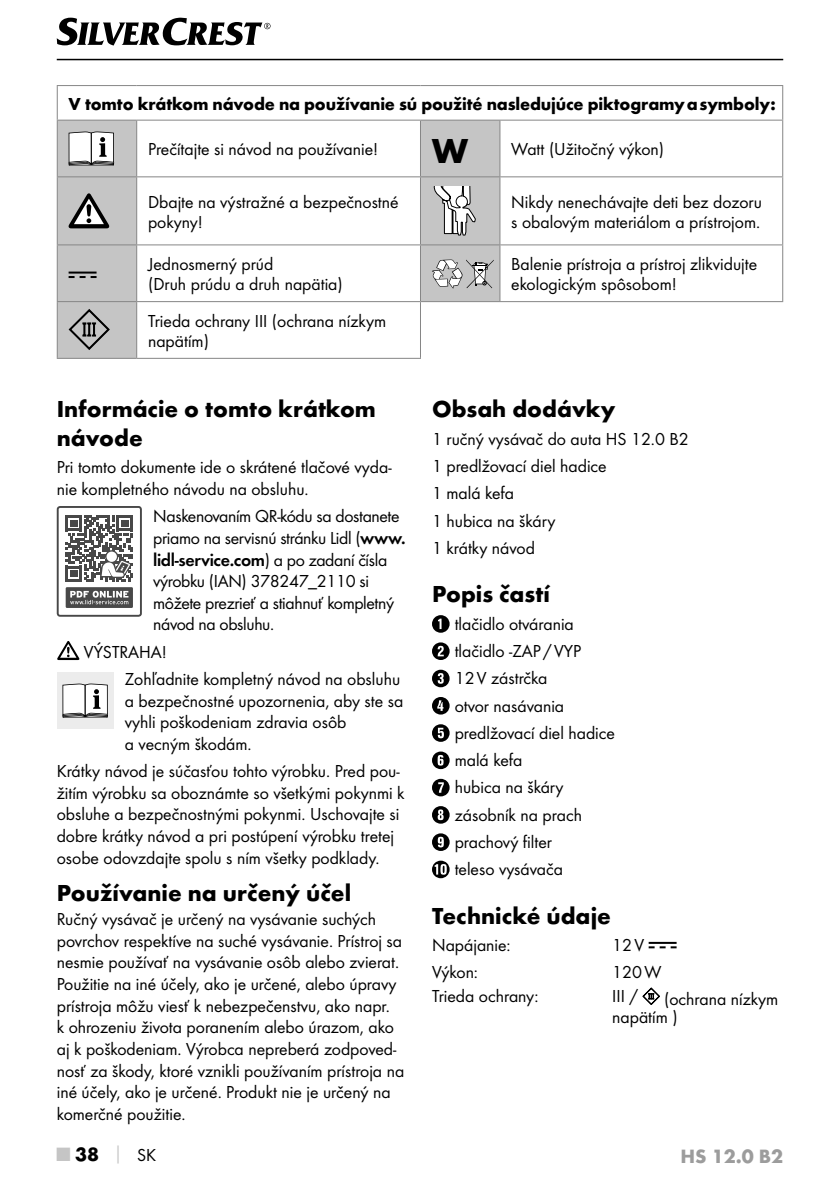
<style>
.page{position:relative;width:840px;height:1191px;background:#fff}
.page>*{position:absolute;margin:0;border:0;box-sizing:border-box;transform-origin:0 0}
.t1{font:700 24px/28.8px "Futura";color:#000}
.t2{font:700 20px "Futura";color:#9c9c9c}
.t3{font:700 20px "Futura";color:#000}
.t4{font:18px/21.6px "Futura Boo";color:#000}
.t5{font:18px/21.6px "Futura Boo";letter-spacing:-.02em;color:#000}
.t6{font:700 18px "Futura";letter-spacing:-.01em;color:#000}
.t7{font:18px "Futura Dem";letter-spacing:-.02em;color:#000}
.s1{font-family:"Futura";font-weight:700;font-size:36px}
.s2{font-family:"Futura Dem"}
.s3{font-family:"Futura Boo"}
.s4{color:#c5c5c5}
.s5{font-size:18px;color:#c5c5c5}
.s6{font-family:"Futura Boo";font-weight:400;font-size:18px}
</style>
<div class="page">
<hr style="left:57px;top:59px;width:725px;height:1px;background:#000">
<svg style="left:57px;top:18px;width:213px;height:28px"></svg>
<div style="left:57px;top:506px;width:85px;height:111px;border:2px solid #484848;border-radius:2px"></div>
<div style="left:66px;top:587px;width:67px;height:21px;background:#484848"></div>
<svg style="left:70px;top:591px;width:58px;height:13px"></svg>
<svg style="left:66px;top:515px;width:67px;height:67px"></svg>
<svg style="left:57px;top:641px;width:22px;height:19px"></svg>
<div style="left:57px;top:672px;width:56px;height:57px;background:#ececec"></div>
<svg style="left:62px;top:683px;width:46px;height:34px;background:#cacaca"></svg>
<svg style="left:432px;top:615px;width:17px;height:17px"></svg>
<svg style="left:432px;top:642px;width:17px;height:18px"></svg>
<svg style="left:432px;top:669px;width:17px;height:18px"></svg>
<svg style="left:432px;top:697px;width:17px;height:17px"></svg>
<svg style="left:432px;top:724px;width:17px;height:18px"></svg>
<svg style="left:432px;top:751px;width:17px;height:18px"></svg>
<svg style="left:432px;top:779px;width:17px;height:17px"></svg>
<svg style="left:432px;top:806px;width:17px;height:17px"></svg>
<svg style="left:432px;top:833px;width:17px;height:18px"></svg>
<svg style="left:432px;top:860px;width:17px;height:18px"></svg>
<hr style="left:648px;top:942px;width:28px;height:2px;background:#000">
<svg style="left:648px;top:946px;width:28px;height:2px"></svg>
<svg style="left:642px;top:988px;width:17px;height:16px"></svg>
<svg style="left:58px;top:121px;width:441px;height:237px"></svg>
<hr style="left:781px;top:86px;width:1px;height:34px;background:#868686">
<hr style="left:57px;top:85px;width:80px;height:1px;background:#868686">
<hr style="left:57px;top:86px;width:1px;height:34px;background:#868686">
<hr style="left:137px;top:85px;width:283px;height:1px;background:#868686">
<hr style="left:420px;top:85px;width:79px;height:1px;background:#868686">
<hr style="left:499px;top:85px;width:283px;height:1px;background:#868686">
<hr style="left:57px;top:120px;width:80px;height:1px;background:#868686">
<hr style="left:57px;top:121px;width:1px;height:55px;background:#868686">
<hr style="left:137px;top:120px;width:283px;height:1px;background:#868686">
<hr style="left:136px;top:121px;width:1px;height:55px;background:#868686">
<hr style="left:57px;top:176px;width:80px;height:1px;background:#868686">
<hr style="left:57px;top:177px;width:1px;height:67px;background:#868686">
<hr style="left:137px;top:176px;width:283px;height:1px;background:#868686">
<hr style="left:136px;top:177px;width:1px;height:67px;background:#868686">
<hr style="left:420px;top:177px;width:1px;height:67px;background:#868686">
<hr style="left:499px;top:177px;width:1px;height:67px;background:#868686">
<hr style="left:781px;top:177px;width:1px;height:67px;background:#868686">
<hr style="left:57px;top:244px;width:80px;height:1px;background:#868686">
<hr style="left:57px;top:245px;width:1px;height:56px;background:#868686">
<hr style="left:137px;top:244px;width:283px;height:1px;background:#868686">
<hr style="left:136px;top:245px;width:1px;height:56px;background:#868686">
<hr style="left:420px;top:245px;width:1px;height:56px;background:#868686">
<hr style="left:499px;top:245px;width:1px;height:56px;background:#868686">
<hr style="left:781px;top:245px;width:1px;height:56px;background:#868686">
<hr style="left:57px;top:302px;width:1px;height:56px;background:#868686">
<hr style="left:136px;top:302px;width:1px;height:56px;background:#868686">
<hr style="left:420px;top:302px;width:1px;height:56px;background:#868686">
<hr style="left:57px;top:358px;width:80px;height:1px;background:#868686">
<hr style="left:137px;top:358px;width:284px;height:1px;background:#868686">
<hr style="left:420px;top:244px;width:79px;height:1px;background:#868686">
<hr style="left:499px;top:244px;width:283px;height:1px;background:#868686">
<hr style="left:499px;top:120px;width:283px;height:1px;background:#868686">
<hr style="left:781px;top:121px;width:1px;height:55px;background:#868686">
<hr style="left:499px;top:176px;width:283px;height:1px;background:#868686">
<hr style="left:420px;top:120px;width:79px;height:1px;background:#868686">
<hr style="left:420px;top:121px;width:1px;height:55px;background:#868686">
<hr style="left:499px;top:121px;width:1px;height:55px;background:#868686">
<hr style="left:420px;top:176px;width:79px;height:1px;background:#868686">
<hr style="left:57px;top:301px;width:80px;height:1px;background:#868686">
<hr style="left:137px;top:301px;width:283px;height:1px;background:#868686">
<hr style="left:420px;top:301px;width:79px;height:1px;background:#868686">
<hr style="left:499px;top:301px;width:283px;height:1px;background:#868686">
<hr style="left:69px;top:165px;width:44px;height:1px;background:#000">
<svg style="left:68px;top:131px;width:46px;height:34px"></svg>
<svg style="left:69px;top:193px;width:40px;height:35px"></svg>
<svg style="left:432px;top:186px;width:44px;height:50px"></svg>
<hr style="left:69px;top:271px;width:27px;height:2px;background:#000">
<svg style="left:431px;top:260px;width:62px;height:28px"></svg>
<svg style="left:69px;top:309px;width:41px;height:41px;background:#9d9d9d"></svg>
<p class="t6" style="left:69px;top:93px;width:708px">V tomto krátkom návode na používanie sú použité nasledujúce piktogramyasymboly:</p>
<p class="t4" style="left:148px;top:138px;width:231px">Prečítajte si návod na používanie!</p>
<p class="t4" style="left:431px;top:138px;width:234px"><span class="s1">W</span> Watt (Užitočný výkon)</p>
<p class="t4" style="left:148px;top:191px;width:252px;line-height:20px">Dbajte na výstražné a bezpečnostné pokyny!</p>
<p class="t4" style="left:511px;top:191px;width:252px;line-height:20px">Nikdy nenechávajte deti bez dozoru s obalovým materiálom a prístrojom.</p>
<p class="t4" style="left:148px;top:254px;width:196px;line-height:20px">Jednosmerný prúd<br>(Druh prúdu a druh napätia)</p>
<p class="t4" style="left:511px;top:254px;width:247px;line-height:20px">Balenie prístroja a prístroj zlikvidujte ekologickým spôsobom!</p>
<p class="t4" style="left:148px;top:310px;width:239px;line-height:20px">Trieda ochrany III (ochrana nízkym napätím)</p>
<h1 class="t1" style="left:57px;top:394px;width:320px">Informácie o tomto krátkom návode</h1>
<p class="t4" style="left:57px;top:456px;width:336px">Pri tomto dokumente ide o skrátené tlačové vyda&shy;nie kompletného návodu na obsluhu.</p>
<p class="t5" style="left:153px;top:505px;width:254px">Naskenovaním QR-kódu sa dostanete priamo na servisnú stránku Lidl (<span class="s2">www.</span></p>
<p class="t7" style="left:153px;top:549px;width:235px">lidl-service.com<span class="s3">) a po zadaní čísla</span></p>
<p class="t5" style="left:153px;top:570px;width:242px">výrobku (IAN) 378247_2110 si môžete prezrieť a stiahnuť kompletný návod na obsluhu.</p>
<p class="t4" style="left:125px;top:638px;width:277px;line-height:27.2px;text-indent:-41px">VÝSTRAHA!<br>Zohľadnite kompletný návod na obsluhu</p>
<p class="t4" style="left:125px;top:689px;width:280px">a bezpečnostné upozornenia, aby ste sa vyhli poškodeniam zdravia osôb<br>a vecným škodám.</p>
<p class="t4" style="left:57px;top:760px;width:349px">Krátky návod je súčasťou tohto výrobku. Pred pou&shy;žitím výrobku sa oboznámte so všetkými pokynmi k obsluhe a bezpečnostnými pokynmi. Uschovajte si dobre krátky návod a pri postúpení výrobku tretej osobe odovzdajte spolu s ním všetky podklady.</p>
<h1 class="t1" style="left:57px;top:878px;width:296px">Používanie na určený účel</h1>
<p class="t4" style="left:57px;top:908px;width:349px">Ručný vysávač je určený na vysávanie suchých povrchov respektíve na suché vysávanie. Prístroj sa nesmie používať na vysávanie osôb alebo zvierat.<br>Použitie na iné účely, ako je určené, alebo úpravy prístroja môžu viesť k nebezpečenstvu, ako napr.<br>k ohrozeniu života poranením alebo úrazom, ako aj k poškodeniam. Výrobca nepreberá zodpoved&shy;nosť za škody, ktoré vznikli používaním prístroja na iné účely, ako je určené. Produkt nie je určený na komerčné použitie.</p>
<h1 class="t1" style="left:432px;top:394px;width:185px">Obsah dodávky</h1>
<p class="t4" style="left:432px;top:425px;width:258px;line-height:27.2px">1 ručný vysávač do auta HS 12.0 B2<br>1 predlžovací diel hadice<br>1 malá kefa<br>1 hubica na škáry<br>1 krátky návod</p>
<h1 class="t1" style="left:432px;top:579px;width:119px">Popis častí</h1>
<p class="t4" style="left:454px;top:610px;width:162px;line-height:27.2px">tlačidlo otvárania tlačidlo -ZAP /VYP<br>12V zástrčka<br>otvor nasávania predlžovací diel hadice malá kefa<br>hubica na škáry zásobník na prach prachový filter<br>teleso vysávača</p>
<h1 class="t1" style="left:432px;top:901px;width:180px">Technické údaje</h1>
<p class="t4" style="left:432px;top:934px;width:80px">Napájanie:</p>
<p class="t4" style="left:612px;top:934px;width:33px">12V</p>
<p class="t4" style="left:432px;top:961px;width:48px">Výkon:</p>
<p class="t4" style="left:612px;top:961px;width:51px">120W</p>
<p class="t4" style="left:432px;top:985px;width:108px">Trieda ochrany:</p>
<p class="t4" style="left:612px;top:985px;width:27px">III /</p>
<p class="t4" style="left:612px;top:990px;width:167px;line-height:18px;text-indent:52px">(ochrana nízkym napätím )</p>
<p class="t3" style="left:57px;top:1142px;width:101px"><span class="s4">■</span> 38 <span class="s5">│</span> <span class="s6">SK</span></p>
<p class="t2" style="left:680px;top:1143px;width:104px">HS 12.0 B2</p>
</div>
